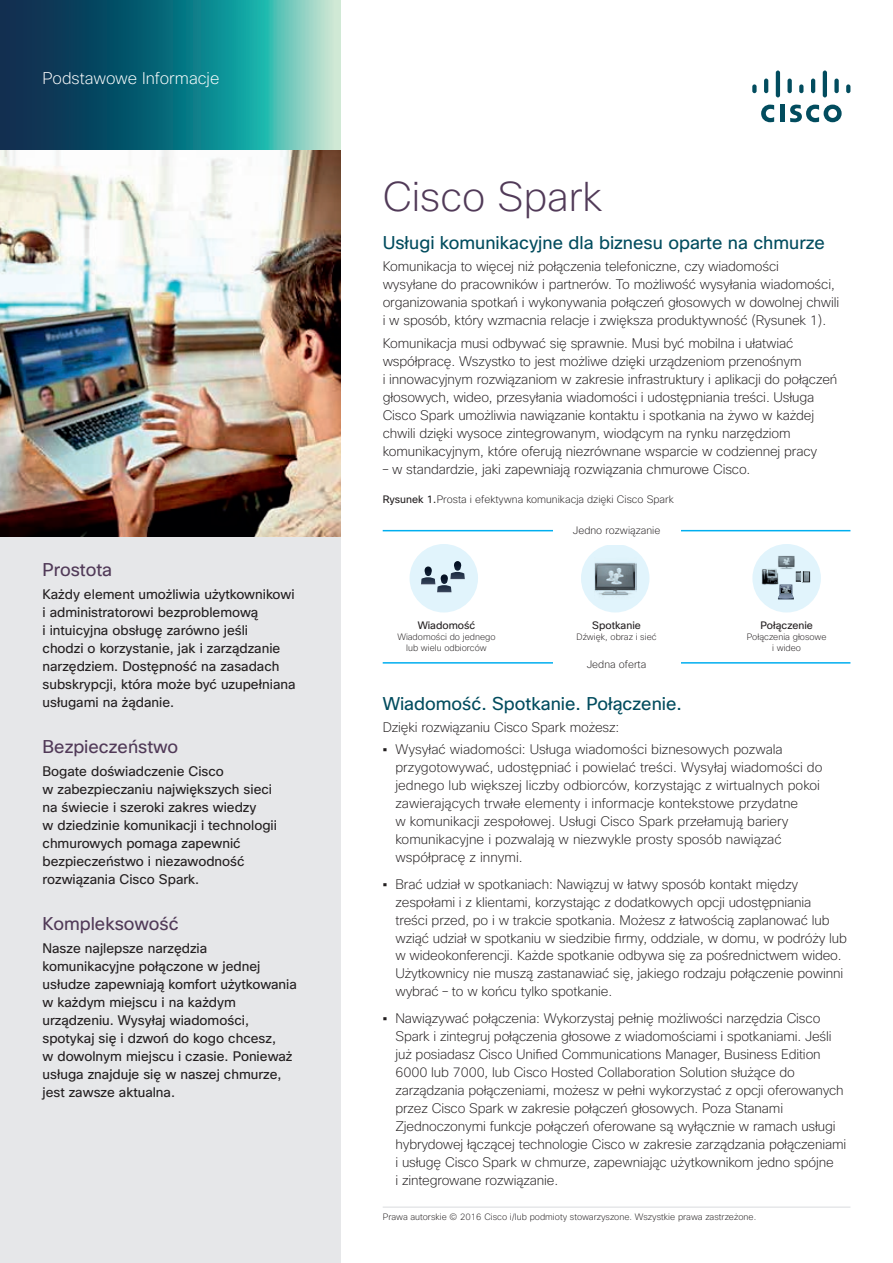
<style>
.page{position:relative;width:893px;height:1263px;background:#fff}
.page>*{position:absolute;margin:0;border:0;box-sizing:border-box;transform-origin:0 0}
.t1{font:200 40.5px "Cisco Sans";color:#513a58}
.t2{font:18px "Cisco Sans";color:#024c5e}
.t3{font:18px "Cisco Sans";color:#513a58}
.t4{font:200 16.5px "Cisco Sans";color:#fff}
.t5{font:200 13.5px/18px "Cisco Sans";letter-spacing:-.01em;color:#231f20}
.t6{font:13.5px/18px "Cisco Sans";color:#231f20}
.t7{font:200 10.5px "Cisco Sans";color:#231f20}
.t8{font:10.5px "Cisco Sans";color:#231f20}
.t9{font:200 9px/10.8px "Cisco Sans";color:#231f20;text-align:center}
.s1{font-weight:400}
.s2{font-weight:700}
</style>
<div class="page">
<div style="left:0;top:519px;width:340px;height:744px;background:#e6e7e9"></div>
<img style="left:0;top:150px;width:340px;height:386px">
<svg style="left:0;top:0;width:340px;height:150px;background:#257884"></svg>
<hr style="left:780px;top:105px;width:4px;height:17px;background:#024c5e">
<svg style="left:761px;top:105px;width:13px;height:17px"></svg>
<svg style="left:790px;top:105px;width:52px;height:17px"></svg>
<div style="left:752px;top:84px;width:5px;height:9px;background:#024c5e;border-radius:2px"></div>
<svg style="left:764px;top:79px;width:4px;height:14px"></svg>
<hr style="left:776px;top:71px;width:4px;height:26px;background:#024c5e;border-radius:2px">
<div style="left:787px;top:79px;width:5px;height:14px;background:#024c5e;border-radius:2px"></div>
<svg style="left:799px;top:84px;width:4px;height:9px"></svg>
<hr style="left:811px;top:79px;width:4px;height:14px;background:#024c5e;border-radius:2px">
<hr style="left:823px;top:71px;width:4px;height:26px;background:#024c5e;border-radius:2px">
<div style="left:834px;top:79px;width:5px;height:14px;background:#024c5e;border-radius:2px"></div>
<svg style="left:846px;top:84px;width:4px;height:9px"></svg>
<hr style="left:383px;top:1206px;width:467px;height:2px;background:#e6e7e9">
<div style="left:410px;top:544px;width:68px;height:68px;background:#e1f4fc;border-radius:50%"></div>
<img style="left:450px;top:561px;width:15px;height:18px">
<img style="left:437px;top:574px;width:15px;height:18px">
<img style="left:421px;top:566px;width:14px;height:18px">
<div style="left:581px;top:544px;width:68px;height:68px;background:#e1f4fc;border-radius:50%"></div>
<img style="left:594px;top:562px;width:42px;height:34px">
<div style="left:752px;top:544px;width:69px;height:68px;background:#e1f4fc;border-radius:50%"></div>
<img style="left:762px;top:569px;width:16px;height:16px">
<img style="left:778px;top:555px;width:17px;height:14px">
<svg style="left:778px;top:571px;width:33px;height:29px"></svg>
<hr style="left:383px;top:530px;width:467px;height:1px;background:#00aeef">
<hr style="left:383px;top:662px;width:467px;height:2px;background:#00aeef">
<div style="left:553px;top:649px;width:127px;height:29px;background:#fff"></div>
<div style="left:553px;top:515px;width:127px;height:30px;background:#fff"></div>
<p class="t4" style="left:43px;top:67px;width:178px">Podstawowe Informacje</p>
<h2 class="t3" style="left:43px;top:558px;width:71px">Prostota</h2>
<p class="t6" style="left:43px;top:585px;width:255px">Każdy element umożliwia użytkownikowi i administratorowi bezproblemową<br>i intuicyjna obsługę zarówno jeśli<br>chodzi o korzystanie, jak i zarządzanie narzędziem. Dostępność na zasadach subskrypcji, która może być uzupełniana usługami na żądanie.</p>
<h2 class="t3" style="left:43px;top:735px;width:137px">Bezpieczeństwo</h2>
<p class="t6" style="left:43px;top:762px;width:236px">Bogate doświadczenie Cisco<br>w zabezpieczaniu największych sieci na świecie i szeroki zakres wiedzy<br>w dziedzinie komunikacji i technologii chmurowych pomaga zapewnić bezpieczeństwo i niezawodność rozwiązania Cisco Spark.</p>
<h2 class="t3" style="left:43px;top:912px;width:138px">Kompleksowość</h2>
<p class="t6" style="left:43px;top:939px;width:256px">Nasze najlepsze narzędzia komunikacyjne połączone w jednej usłudze zapewniają komfort użytkowania w każdym miejscu i na każdym urządzeniu. Wysyłaj wiadomości, spotykaj się i dzwoń do kogo chcesz,<br>w dowolnym miejscu i czasie. Ponieważ usługa znajduje się w naszej chmurze, jest zawsze aktualna.</p>
<h1 class="t1" style="left:383px;top:171px;width:221px">Cisco Spark</h1>
<h2 class="t2" style="left:383px;top:231px;width:444px">Usługi komunikacyjne dla biznesu oparte na chmurze</h2>
<p class="t5" style="left:383px;top:258px;width:458px">Komunikacja to więcej niż połączenia telefoniczne, czy wiadomości<br>wysyłane do pracowników i partnerów. To możliwość wysyłania wiadomości, organizowania spotkań i wykonywania połączeń głosowych w dowolnej chwili i w sposób, który wzmacnia relacje i zwiększa produktywność (Rysunek 1).</p>
<p class="t5" style="left:383px;top:334px;width:456px">Komunikacja musi odbywać się sprawnie. Musi być mobilna i ułatwiać współpracę. Wszystko to jest możliwe dzięki urządzeniom przenośnym<br>i innowacyjnym rozwiązaniom w zakresie infrastruktury i aplikacji do połączeń głosowych, wideo, przesyłania wiadomości i udostępniania treści. Usługa Cisco Spark umożliwia nawiązanie kontaktu i spotkania na żywo w każdej chwili dzięki wysoce zintegrowanym, wiodącym na rynku narzędziom komunikacyjnym, które oferują niezrównane wsparcie w codziennej pracy</p>
<p class="t5" style="left:383px;top:460px;width:369px">– w standardzie, jaki zapewniają rozwiązania chmurowe Cisco.</p>
<p class="t7" style="left:383px;top:493px;width:293px"><span class="s1">Rysunek 1.</span>Prosta i efektywna komunikacja dzięki Cisco Spark</p>
<p class="t8" style="left:418px;top:618px;width:59px">Wiadomość</p>
<p class="t9" style="left:397px;top:631px;width:100px">Wiadomości do jednego lub wielu odbiorców</p>
<p class="t7" style="left:573px;top:524px;width:89px">Jedno rozwiązanie</p>
<p class="t8" style="left:592px;top:618px;width:50px">Spotkanie</p>
<p class="t9" style="left:576px;top:631px;width:82px">Dźwięk, obraz i sieć</p>
<p class="t7" style="left:587px;top:657px;width:61px">Jedna oferta</p>
<p class="t8" style="left:760px;top:618px;width:54px">Połączenie</p>
<p class="t9" style="left:747px;top:631px;width:81px">Połączenia głosowe i wideo</p>
<h2 class="t2" style="left:383px;top:691px;width:301px">Wiadomość. Spotkanie. Połączenie.</h2>
<p class="t5" style="left:383px;top:718px;width:238px">Dzięki rozwiązaniu Cisco Spark możesz:</p>
<p class="t5" style="left:395px;top:740px;width:428px;text-indent:-13px"><span class="s2">•</span> Wysyłać wiadomości: Usługa wiadomości biznesowych pozwala przygotowywać, udostępniać i powielać treści. Wysyłaj wiadomości do jednego lub większej liczby odbiorców, korzystając z wirtualnych pokoi zawierających trwałe elementy i informacje kontekstowe przydatne<br>w komunikacji zespołowej. Usługi Cisco Spark przełamują bariery komunikacyjne i pozwalają w niezwykle prosty sposób nawiązać współpracę z innymi.</p>
<p class="t5" style="left:395px;top:875px;width:453px;text-indent:-13px"><span class="s2">•</span> Brać udział w spotkaniach: Nawiązuj w łatwy sposób kontakt między zespołami i z klientami, korzystając z dodatkowych opcji udostępniania<br>treści przed, po i w trakcie spotkania. Możesz z łatwością zaplanować lub wziąć udział w spotkaniu w siedzibie firmy, oddziale, w domu, w podróży lub w wideokonferencji. Każde spotkanie odbywa się za pośrednictwem wideo.<br>Użytkownicy nie muszą zastanawiać się, jakiego rodzaju połączenie powinni wybrać – to w końcu tylko spotkanie.</p>
<p class="t5" style="left:395px;top:1009px;width:452px;text-indent:-13px"><span class="s2">•</span> Nawiązywać połączenia: Wykorzystaj pełnię możliwości narzędzia Cisco Spark i zintegruj połączenia głosowe z wiadomościami i spotkaniami. Jeśli już posiadasz Cisco Unified Communications Manager, Business Edition 6000 lub 7000, lub Cisco Hosted Collaboration Solution służące do zarządzania połączeniami, możesz w pełni wykorzystać z opcji oferowanych przez Cisco Spark w zakresie połączeń głosowych. Poza Stanami Zjednoczonymi funkcje połączeń oferowane są wyłącznie w ramach usługi hybrydowej łączącej technologie Cisco w zakresie zarządzania połączeniami i usługę Cisco Spark w chmurze, zapewniając użytkownikom jedno spójne<br>i zintegrowane rozwiązanie.</p>
<p class="t9" style="left:383px;top:1212px;width:375px">Prawa autorskie © 2016 Cisco i/lub podmioty stowarzyszone. Wszystkie prawa zastrzeżone.</p>
</div>
